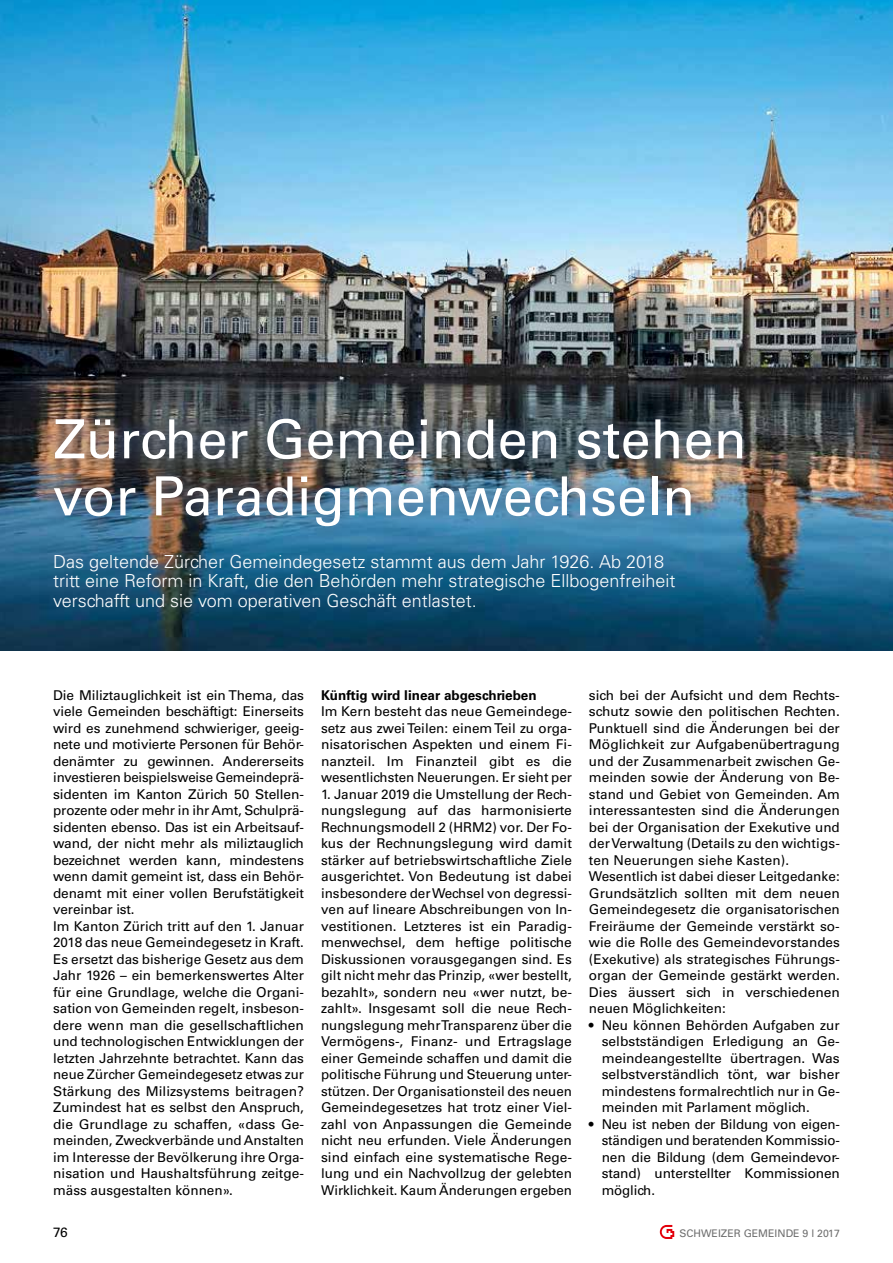
<style>
.page{position:relative;width:893px;height:1263px;background:#fff}
.page>*{position:absolute;margin:0;border:0;box-sizing:border-box;transform-origin:0 0}
.t1{font:54px/57px "Univers LT Std";color:#fff}
.t2{font:300 18px/19.5px "Univers LT Std";color:#fff}
.t3{font:13.5px/16.5px "Univers LT Std";color:#000;text-align:justify}
.t4{font:700 13.5px "Univers LT Std";color:#000}
.t5{font:10.5px "Univers LT Std";color:#6e6e6e}
</style>
<div class="page">
<svg style="left:660px;top:1225px;width:14px;height:14px"></svg>
<img style="left:0;top:0;width:893px;height:650px">
<img style="left:39px;top:404px;width:719px;height:219px">
<h1 class="t1" style="left:53px;top:411px;width:695px">Zürcher Gemeinden stehen vor Paradigmenwechseln</h1>
<h2 class="t2" style="left:53px;top:552px;width:624px">Das geltende Zürcher Gemeindegesetz stammt aus dem Jahr 1926. Ab 2018 tritt eine Reform in Kraft, die den Behörden mehr strategische Ellbogenfreiheit verschafft und sie vom operativen Geschäft entlastet.</h2>
<p class="t3" style="left:53px;top:687px;width:252px;text-align:left">Die Miliztauglichkeit ist ein Thema, das viele Gemeinden beschäftigt: Einerseits wird es zunehmend schwieriger, geeig&shy;nete und motivierte Personen für Behör&shy;denämter zu gewinnen. Andererseits investieren beispielsweise Gemeindeprä&shy;sidenten im Kanton Zürich 50 Stellen&shy;prozente oder mehr in ihr Amt, Schulprä&shy;sidenten ebenso. Das ist ein Arbeitsauf&shy;wand, der nicht mehr als miliztauglich bezeichnet werden kann, mindestens wenn damit gemeint ist, dass ein Behör&shy;denamt mit einer vollen Berufstätigkeit vereinbar ist.<br>Im Kanton Zürich tritt auf den 1. Januar 2018 das neue Gemeindegesetz in Kraft.<br>Es ersetzt das bisherige Gesetz aus dem Jahr 1926 – ein bemerkenswertes Alter für eine Grundlage, welche die Organi&shy;sation von Gemeinden regelt, insbeson&shy;dere wenn man die gesellschaftlichen und technologischen Entwicklungen der letzten Jahrzehnte betrachtet. Kann das neue Zürcher Gemeindegesetz etwas zur Stärkung des Milizsystems beitragen?<br>Zumindest hat es selbst den Anspruch, die Grundlage zu schaffen, «dass Ge&shy;meinden, Zweckverbände und Anstalten im Interesse der Bevölkerung ihre Orga&shy;nisation und Haushaltsführung zeitge&shy;mäss ausgestalten können».</p>
<p class="t4" style="left:321px;top:687px;width:217px">Künftig wird linear abgeschrieben</p>
<p class="t3" style="left:321px;top:703px;width:252px">Im Kern besteht das neue Gemeindege&shy;setz aus zwei Teilen: einem Teil zu orga&shy;nisatorischen Aspekten und einem Fi&shy;nanzteil. Im Finanzteil gibt es die wesentlichsten Neuerungen. Er sieht per</p>
<p class="t3" style="left:321px;top:786px;width:252px">1. Januar 2019 die Umstellung der Rech&shy;nungslegung auf das harmonisierte Rechnungsmodell 2 (HRM2) vor. Der Fo&shy;kus der Rechnungslegung wird damit stärker auf betriebswirtschaftliche Ziele ausgerichtet. Von Bedeutung ist dabei insbesondere der Wechsel von degressi&shy;ven auf lineare Abschreibungen von In&shy;vestitionen. Letzteres ist ein Paradig&shy;menwechsel, dem heftige politische Diskussionen vorausgegangen sind. Es gilt nicht mehr das Prinzip, «wer bestellt, bezahlt», sondern neu «wer nutzt, be&shy;zahlt». Insgesamt soll die neue Rech&shy;nungslegung mehr Transparenz über die Vermögens-, Finanz- und Ertragslage einer Gemeinde schaffen und damit die politische Führung und Steuerung unter&shy;stützen. Der Organisationsteil des neuen Gemeindegesetzes hat trotz einer Viel&shy;zahl von Anpassungen die Gemeinde nicht neu erfunden. Viele Änderungen sind einfach eine systematische Rege&shy;lung und ein Nachvollzug der gelebten Wirklichkeit. Kaum Änderungen ergeben</p>
<p class="t3" style="left:589px;top:687px;width:252px;text-align:left">sich bei der Aufsicht und dem Rechts&shy;schutz sowie den politischen Rechten.<br>Punktuell sind die Änderungen bei der Möglichkeit zur Aufgabenübertragung und der Zusammenarbeit zwischen Ge&shy;meinden sowie der Änderung von Be&shy;stand und Gebiet von Gemeinden. Am interessantesten sind die Änderungen bei der Organisation der Exekutive und der Verwaltung (Details zu den wichtigs&shy;ten Neuerungen siehe Kasten).<br>Wesentlich ist dabei dieser Leitgedanke:<br>Grundsätzlich sollten mit dem neuen Gemeindegesetz die organisatorischen Freiräume der Gemeinde verstärkt so&shy;wie die Rolle des Gemeindevorstandes (Exekutive) als strategisches Führungs&shy;organ der Gemeinde gestärkt werden.<br>Dies äussert sich in verschiedenen neuen Möglichkeiten:</p>
<p class="t3" style="left:602px;top:1017px;width:240px;text-indent:-13px">• Neu können Behörden Aufgaben zur selbstständigen Erledigung an Ge&shy;meindeangestellte übertragen. Was selbstverständlich tönt, war bisher mindestens formalrechtlich nur in Ge&shy;meinden mit Parlament möglich.</p>
<p class="t3" style="left:602px;top:1116px;width:240px;text-indent:-13px">• Neu ist neben der Bildung von eigen&shy;ständigen und beratenden Kommissio&shy;nen die Bildung (dem Gemeindevor&shy;stand) unterstellter Kommissionen möglich.</p>
<p class="t3" style="left:53px;top:1224px;width:16px">76</p>
<p class="t5" style="left:679px;top:1227px;width:162px">SCHWEIZER GEMEINDE 9 l 2017</p>
</div>
